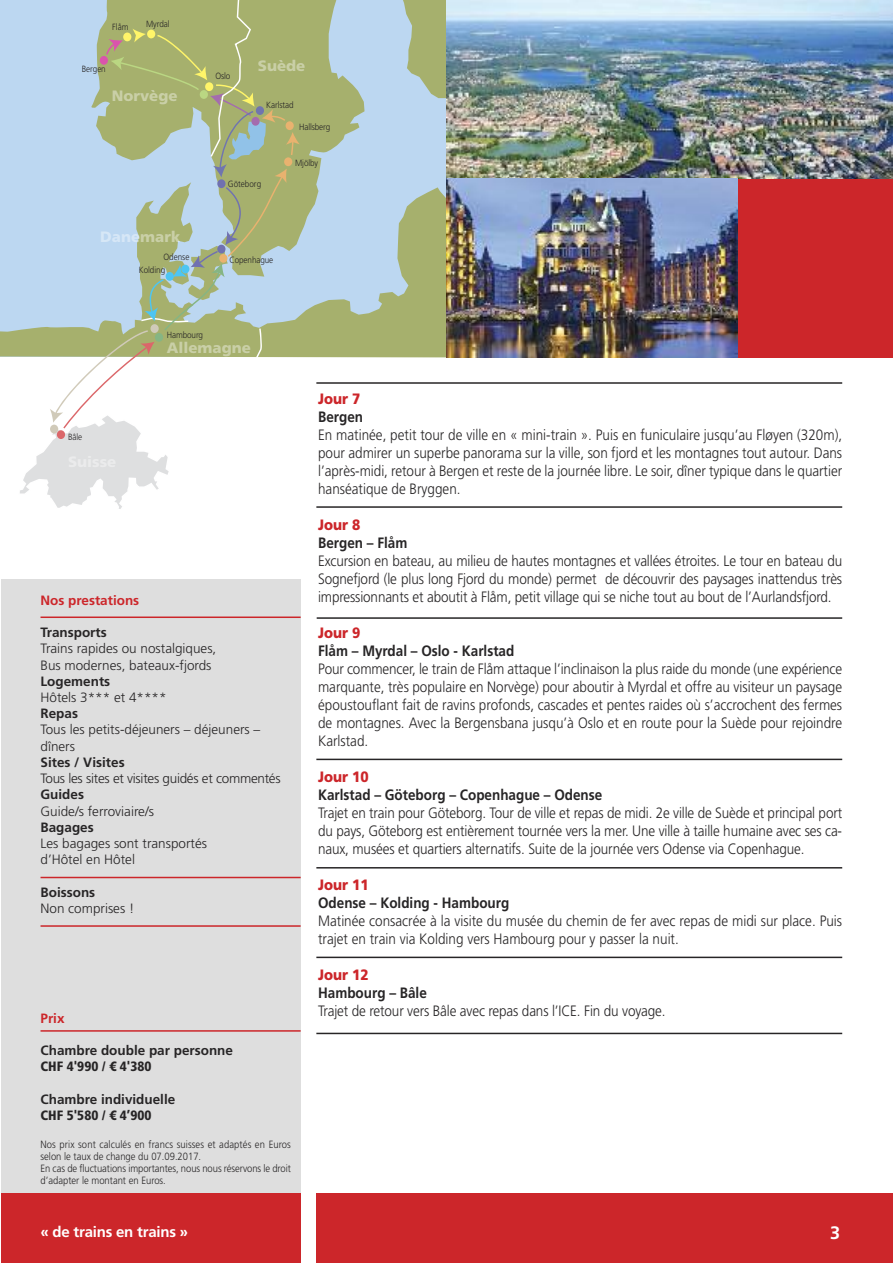
<style>
.page{position:relative;width:893px;height:1263px;background:#fff}
.page>*{position:absolute;margin:0;border:0;box-sizing:border-box;transform-origin:0 0}
.t1{font:700 18px "Frutiger";color:#fff}
.t2{font:300 15px/18px "Frutiger";color:#272526;text-align:justify;scale:.9 1}
.t3{font:700 15px "Frutiger";color:#272526;scale:.9 1}
.t4{font:900 15px "Frutiger";color:#cc262a;scale:.9 1}
.t5{font:900 15px "Frutiger";color:rgb(255 255 255/.4)}
.t6{font:700 15px "Frutiger";letter-spacing:-.015em;color:#fff}
.t7{font:300 13.5px/16.2px "Frutiger";color:#272526}
.t8{font:700 13.5px "Frutiger";color:#272526}
.t9{font:300 13.5px "Frutiger";letter-spacing:-.02em;color:#272526}
.t10{font:900 condensed 13.5px "Frutiger LT Std";color:#272526}
.t11{font:700 13.5px "Frutiger";color:#cc262a}
.t12{font:300 10.5px/12px "Frutiger";color:#272526;scale:.9 1}
.t13{font:300 9px/12.8px "Frutiger";letter-spacing:-.01em;color:#272526;scale:.9 1}
</style>
<div class="page">
<div style="left:317px;top:1194px;width:576px;height:69px;background:#cc262a"></div>
<div style="left:1px;top:579px;width:300px;height:615px;background:#dedede"></div>
<svg style="left:1px;top:0;width:17px;height:357px;background:#bad4e7"></svg>
<svg style="left:18px;top:0;width:428px;height:509px"></svg>
<hr style="left:0;top:0;width:1px;height:178px;background:#cc262a">
<div style="left:1px;top:1194px;width:300px;height:69px;background:#cc262a"></div>
<hr style="left:317px;top:617px;width:525px;height:2px;background:#272526">
<hr style="left:316px;top:759px;width:526px;height:1px;background:#272526">
<hr style="left:316px;top:867px;width:526px;height:1px;background:#272526">
<hr style="left:316px;top:957px;width:526px;height:1px;background:#272526">
<hr style="left:316px;top:1033px;width:526px;height:1px;background:#272526">
<div style="left:738px;top:179px;width:155px;height:178px;background:#cc262a"></div>
<img style="left:446px;top:0;width:447px;height:179px">
<img style="left:446px;top:179px;width:292px;height:178px">
<hr style="left:316px;top:382px;width:526px;height:2px;background:#272526">
<hr style="left:41px;top:616px;width:260px;height:2px;background:#cc262a">
<hr style="left:41px;top:1030px;width:260px;height:2px;background:#cc262a">
<hr style="left:316px;top:506px;width:526px;height:2px;background:#272526">
<hr style="left:41px;top:925px;width:260px;height:2px;background:#cc262a">
<hr style="left:41px;top:877px;width:260px;height:1px;background:#cc262a">
<p class="t13" style="left:112px;top:21px;width:19px">Flåm</p>
<p class="t13" style="left:146px;top:18px;width:28px">Myrdal</p>
<p class="t13" style="left:82px;top:63px;width:28px">Bergen</p>
<p class="t5" style="left:112px;top:90px;width:67px">Norvège</p>
<p class="t5" style="left:100px;top:230px;width:81px">Danemark</p>
<p class="t13" style="left:139px;top:252px;width:58px;text-indent:25px">Odense<br>Kolding</p>
<p class="t13" style="left:215px;top:71px;width:18px">Oslo</p>
<p class="t5" style="left:258px;top:60px;width:49px">Suède</p>
<p class="t13" style="left:266px;top:100px;width:32px">Karlstad</p>
<p class="t13" style="left:299px;top:121px;width:36px">Hallsberg</p>
<p class="t13" style="left:295px;top:157px;width:27px">Mjölby</p>
<p class="t13" style="left:228px;top:178px;width:38px">Göteborg</p>
<p class="t13" style="left:229px;top:254px;width:50px">Copenhague</p>
<p class="t13" style="left:68px;top:431px;width:17px">Bâle</p>
<p class="t13" style="left:167px;top:329px;width:42px">Hambourg</p>
<p class="t5" style="left:167px;top:342px;width:86px">Allemagne</p>
<p class="t11" style="left:41px;top:595px;width:100px">Nos prestations</p>
<p class="t8" style="left:41px;top:627px;width:68px">Transports</p>
<p class="t7" style="left:41px;top:641px;width:177px">Trains rapides ou nostalgiques,<br>Bus modernes, bateaux-fjords</p>
<p class="t8" style="left:41px;top:676px;width:71px">Logements</p>
<p class="t7" style="left:41px;top:690px;width:128px">Hôtels 3*** et 4****</p>
<p class="t8" style="left:41px;top:708px;width:39px">Repas</p>
<p class="t7" style="left:41px;top:723px;width:221px">Tous les petits-déjeuners – déjeuners – dîners</p>
<p class="t8" style="left:41px;top:757px;width:86px">Sites / Visites</p>
<p class="t9" style="left:41px;top:773px;width:242px">Tous les sites et visites guidés et commentés</p>
<p class="t8" style="left:41px;top:789px;width:45px">Guides</p>
<p class="t7" style="left:41px;top:804px;width:115px">Guide/s ferroviaire/s</p>
<p class="t8" style="left:41px;top:822px;width:55px">Bagages</p>
<p class="t7" style="left:41px;top:836px;width:168px">Les bagages sont transportés d’Hôtel en Hôtel</p>
<p class="t8" style="left:41px;top:887px;width:56px">Boissons</p>
<p class="t7" style="left:41px;top:901px;width:95px">Non comprises !</p>
<p class="t11" style="left:41px;top:1013px;width:26px">Prix</p>
<p class="t8" style="left:41px;top:1045px;width:194px">Chambre double par personne</p>
<p class="t10" style="left:41px;top:1061px;width:112px">CHF 4'990 / € 4'380</p>
<p class="t8" style="left:41px;top:1094px;width:136px">Chambre individuelle</p>
<p class="t10" style="left:41px;top:1109px;width:112px">CHF 5'580 / € 4’900</p>
<p class="t12" style="left:41px;top:1139px;width:280px">Nos prix sont calculés en francs suisses et adaptés en Euros selon le taux de change du 07.09.2017.<br>En cas de fluctuations importantes, nous nous réservons le droit d’adapter le montant en Euros.</p>
<p class="t6" style="left:41px;top:1226px;width:149px">« de trains en trains »</p>
<p class="t4" style="left:318px;top:393px;width:49px">Jour 7</p>
<p class="t3" style="left:318px;top:411px;width:52px">Bergen</p>
<p class="t2" style="left:318px;top:427px;width:584px">En matinée, petit tour de ville en « mini-train ». Puis en funiculaire jusqu’au Fløyen (320m), pour admirer un superbe panorama sur la ville, son fjord et les montagnes tout autour. Dans l’après-midi, retour à Bergen et reste de la journée libre. Le soir, dîner typique dans le quartier hanséatique de Bryggen.</p>
<p class="t4" style="left:318px;top:519px;width:49px">Jour 8</p>
<p class="t3" style="left:318px;top:537px;width:101px">Bergen – Flåm</p>
<p class="t2" style="left:318px;top:553px;width:584px">Excursion en bateau, au milieu de hautes montagnes et vallées étroites. Le tour en bateau du Sognefjord (le plus long Fjord du monde) permet de découvrir des paysages inattendus très impressionnants et aboutit à Flåm, petit village qui se niche tout au bout de l’Aurlandsfjord.</p>
<p class="t4" style="left:318px;top:627px;width:49px">Jour 9</p>
<p class="t3" style="left:318px;top:645px;width:220px">Flåm – Myrdal – Oslo - Karlstad</p>
<p class="t2" style="left:318px;top:661px;width:584px">Pour commencer, le train de Flåm attaque l’inclinaison la plus raide du monde (une expérience marquante, très populaire en Norvège) pour aboutir à Myrdal et offre au visiteur un paysage époustouflant fait de ravins profonds, cascades et pentes raides où s’accrochent des fermes de montagnes. Avec la Bergensbana jusqu’à Oslo et en route pour la Suède pour rejoindre Karlstad.</p>
<p class="t4" style="left:318px;top:771px;width:58px">Jour 10</p>
<p class="t3" style="left:318px;top:789px;width:317px">Karlstad – Göteborg – Copenhague – Odense</p>
<p class="t2" style="left:318px;top:805px;width:584px">Trajet en train pour Göteborg. Tour de ville et repas de midi. 2e ville de Suède et principal port du pays, Göteborg est entièrement tournée vers la mer. Une ville à taille humaine avec ses ca&shy;naux, musées et quartiers alternatifs. Suite de la journée vers Odense via Copenhague.</p>
<p class="t4" style="left:318px;top:879px;width:58px">Jour 11</p>
<p class="t3" style="left:318px;top:897px;width:214px">Odense – Kolding - Hambourg</p>
<p class="t2" style="left:318px;top:913px;width:584px">Matinée consacrée à la visite du musée du chemin de fer avec repas de midi sur place. Puis trajet en train via Kolding vers Hambourg pour y passer la nuit.</p>
<p class="t4" style="left:318px;top:969px;width:58px">Jour 12</p>
<p class="t3" style="left:318px;top:987px;width:122px">Hambourg – Bâle</p>
<p class="t2" style="left:318px;top:1003px;width:388px">Trajet de retour vers Bâle avec repas dans l’ICE. Fin du voyage.</p>
<p class="t1" style="left:830px;top:1225px;width:12px">3</p>
</div>
